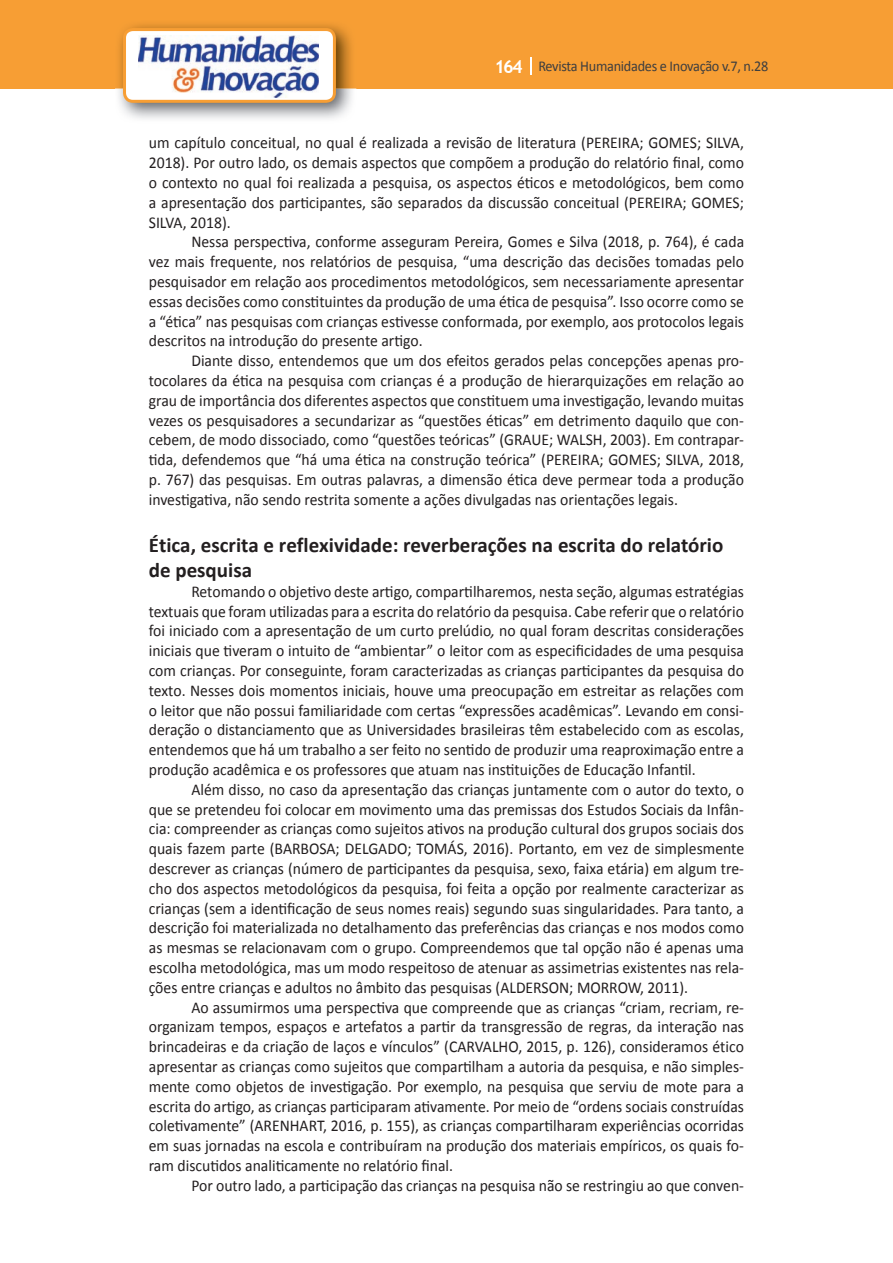
<style>
.page{position:relative;width:893px;height:1263px;background:#fff}
.page>*{position:absolute;margin:0;border:0;box-sizing:border-box;transform-origin:0 0}
.t1{font:700 21px/25.2px "Calibri";color:#231f20}
.t2{font:16.5px/19.8px "Calibri";color:#231f20;text-align:justify;scale:.95 1}
.t3{font:15px "Calibri";letter-spacing:-.02em;color:#3e3e3f;scale:.95 1}
.s1{font-family:"Trebuchet MS";font-weight:700;font-size:18px;color:#fff}
.s2{font-style:italic}
</style>
<div class="page">
<div style="left:0;top:0;width:893px;height:88px;background:#f79e34"></div>
<svg style="left:530px;top:57px;width:2px;height:18px"></svg>
<img style="left:115px;top:24px;width:241px;height:95px">
<svg style="left:123px;top:28px;width:213px;height:75px"></svg>
<p class="t3" style="left:495px;top:57px;width:290px"><span class="s1">164</span> Revista Humanidades e Inovação v.7, n.28</p>
<p class="t2" style="left:149px;top:133px;width:628px">um capítulo conceitual, no qual é realizada a revisão de literatura (PEREIRA; GOMES; SILVA, 2018). Por outro lado, os demais aspectos que compõem a produção do relatório final, como o contexto no qual foi realizada a pesquisa, os aspectos éticos e metodológicos, bem como a apresentação dos participantes, são separados da discussão conceitual (PEREIRA; GOMES; SILVA, 2018).</p>
<p class="t2" style="left:149px;top:232px;width:628px;text-indent:43px">Nessa perspectiva, conforme asseguram Pereira, Gomes e Silva (2018, p. 764), é cada vez mais frequente, nos relatórios de pesquisa, “uma descrição das decisões tomadas pelo pesquisador em relação aos procedimentos metodológicos, sem necessariamente apresentar essas decisões como constituintes da produção de uma ética de pesquisa”. Isso ocorre como se a “ética” nas pesquisas com crianças estivesse conformada, por exemplo, aos protocolos legais descritos na introdução do presente artigo.</p>
<p class="t2" style="left:149px;top:351px;width:628px;text-indent:43px">Diante disso, entendemos que um dos efeitos gerados pelas concepções apenas pro&shy;tocolares da ética na pesquisa com crianças é a produção de hierarquizações em relação ao grau de importância dos diferentes aspectos que constituem uma investigação, levando muitas vezes os pesquisadores a secundarizar as “questões éticas” em detrimento daquilo que con&shy;cebem, de modo dissociado, como “questões teóricas” (GRAUE; WALSH, 2003). Em contrapar&shy;tida, defendemos que “há uma ética na construção teórica” (PEREIRA; GOMES; SILVA, 2018, p. 767) das pesquisas. Em outras palavras, a dimensão ética deve permear toda a produção investigativa, não sendo restrita somente a ações divulgadas nas orientações legais.</p>
<p class="t1" style="left:149px;top:532px;width:576px">Ética, escrita e reflexividade: reverberações na escrita do relatório de pesquisa</p>
<p class="t2" style="left:149px;top:581px;width:628px;text-indent:43px">Retomando o objetivo deste artigo, compartilharemos, nesta seção, algumas estratégias textuais que foram utilizadas para a escrita do relatório da pesquisa. Cabe referir que o relatório foi iniciado com a apresentação de um curto prelúdio<span class="s2">,</span> no qual foram descritas considerações iniciais que tiveram o intuito de “ambientar” o leitor com as especificidades de uma pesquisa com crianças. Por conseguinte, foram caracterizadas as crianças participantes da pesquisa do texto. Nesses dois momentos iniciais, houve uma preocupação em estreitar as relações com o leitor que não possui familiaridade com certas “expressões acadêmicas”. Levando em consi&shy;deração o distanciamento que as Universidades brasileiras têm estabelecido com as escolas, entendemos que há um trabalho a ser feito no sentido de produzir uma reaproximação entre a produção acadêmica e os professores que atuam nas instituições de Educação Infantil.</p>
<p class="t2" style="left:149px;top:779px;width:628px;text-indent:43px">Além disso, no caso da apresentação das crianças juntamente com o autor do texto, o que se pretendeu foi colocar em movimento uma das premissas dos Estudos Sociais da Infân&shy;cia: compreender as crianças como sujeitos ativos na produção cultural dos grupos sociais dos quais fazem parte (BARBOSA; DELGADO; TOMÁS, 2016). Portanto, em vez de simplesmente descrever as crianças (número de participantes da pesquisa, sexo, faixa etária) em algum tre&shy;cho dos aspectos metodológicos da pesquisa, foi feita a opção por realmente caracterizar as crianças (sem a identificação de seus nomes reais) segundo suas singularidades. Para tanto, a descrição foi materializada no detalhamento das preferências das crianças e nos modos como as mesmas se relacionavam com o grupo. Compreendemos que tal opção não é apenas uma escolha metodológica, mas um modo respeitoso de atenuar as assimetrias existentes nas rela&shy;ções entre crianças e adultos no âmbito das pesquisas (ALDERSON; MORROW, 2011).</p>
<p class="t2" style="left:149px;top:997px;width:628px;text-indent:43px">Ao assumirmos uma perspectiva que compreende que as crianças “criam, recriam, re&shy;organizam tempos, espaços e artefatos a partir da transgressão de regras, da interação nas brincadeiras e da criação de laços e vínculos” (CARVALHO, 2015, p. 126), consideramos ético apresentar as crianças como sujeitos que compartilham a autoria da pesquisa, e não simples&shy;mente como objetos de investigação. Por exemplo, na pesquisa que serviu de mote para a escrita do artigo, as crianças participaram ativamente. Por meio de “ordens sociais construídas coletivamente” (ARENHART, 2016, p. 155), as crianças compartilharam experiências ocorridas em suas jornadas na escola e contribuíram na produção dos materiais empíricos, os quais fo&shy;ram discutidos analiticamente no relatório final.</p>
<p class="t2" style="left:191px;top:1175px;width:583px">Por outro lado, a participação das crianças na pesquisa não se restringiu ao que conven-</p>
</div>
